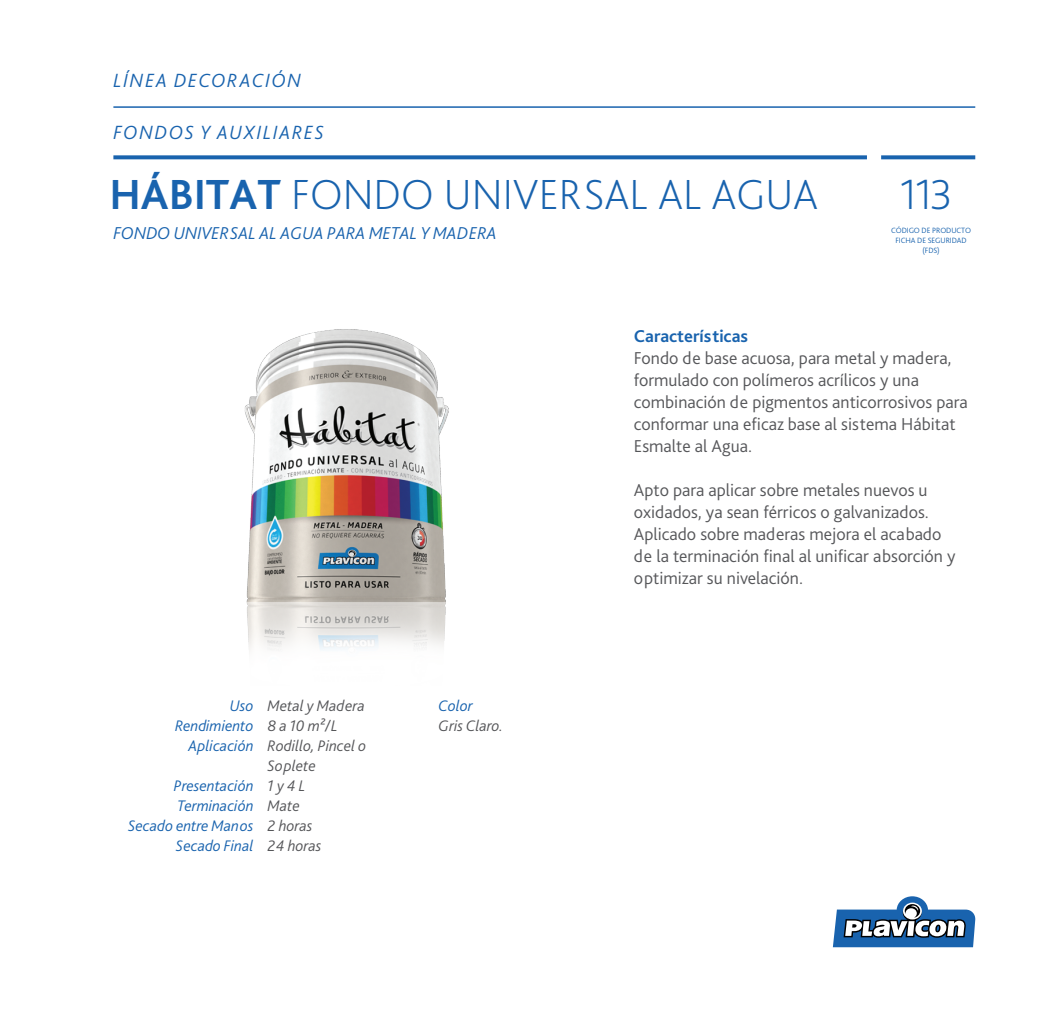
<style>
.page{position:relative;width:1049px;height:1021px;background:#fff}
.page>*{position:absolute;margin:0;border:0;box-sizing:border-box;transform-origin:0 0}
.Título{font:200 44px "Bliss Pro";color:#1963ae}
.t1{font:italic 300 20px "Bliss Pro";letter-spacing:.08em;color:#1963ae}
.Título-2{font:300 18px/22px "Bliss Pro";color:#555659}
.Título-3{font:italic 300 18px "Bliss Pro";color:#1963ae}
.Título-4{font:700 18px "Bliss Pro";color:#1963ae}
.Título-5{font:italic 300 16px "Bliss Pro";color:#1963ae}
.Título-6{font:italic 300 16px "Bliss Pro";color:#555659}
.Título-7{font:300 8px "Bliss Pro";letter-spacing:-.01em;color:#1963ae}
.s1{font-weight:700}
</style>
<div class="page">
<svg style="left:833px;top:896px;width:143px;height:51px"></svg>
<svg style="left:113px;top:155px;width:754px;height:4px;background:#2d70b5"></svg>
<svg style="left:881px;top:155px;width:94px;height:4px"></svg>
<hr style="left:113px;top:106px;width:862px;height:2px;background:#1963ae">
<img style="left:244px;top:329px;width:205px;height:321px">
<p class="t1" style="left:113px;top:68px;width:189px">LÍNEA DECORACIÓN</p>
<p class="t1" style="left:113px;top:120px;width:212px">FONDOS Y AUXILIARES</p>
<p class="Título" style="left:109px;top:167px;width:710px"><span class="s1">HÁBITAT</span> FONDO UNIVERSAL AL AGUA</p>
<p class="Título" style="left:900px;top:167px;width:54px">113</p>
<p class="Título-3" style="left:113px;top:222px;width:385px">FONDO UNIVERSAL AL AGUA PARA METAL Y MADERA</p>
<p class="Título-7" style="left:891px;top:225px;width:81px">CÓDIGO DE PRODUCTO</p>
<p class="Título-7" style="left:895px;top:235px;width:73px">FICHA DE SEGURIDAD</p>
<p class="Título-7" style="left:922px;top:245px;width:19px">(FDS)</p>
<p class="Título-5" style="left:230px;top:696px;width:25px">Uso</p>
<p class="Título-5" style="left:175px;top:716px;width:80px">Rendimiento</p>
<p class="Título-5" style="left:189px;top:736px;width:66px">Aplicación</p>
<p class="Título-5" style="left:174px;top:776px;width:81px">Presentación</p>
<p class="Título-5" style="left:177px;top:796px;width:78px">Terminación</p>
<p class="Título-5" style="left:128px;top:816px;width:127px">Secado entre Manos</p>
<p class="Título-5" style="left:176px;top:836px;width:79px">Secado Final</p>
<p class="Título-6" style="left:268px;top:696px;width:99px">Metal y Madera</p>
<p class="Título-6" style="left:268px;top:716px;width:72px">8 a 10 m²/L</p>
<p class="Título-6" style="left:268px;top:736px;width:100px">Rodillo, Pincel o</p>
<p class="Título-6" style="left:268px;top:756px;width:50px">Soplete</p>
<p class="Título-6" style="left:268px;top:776px;width:40px">1 y 4 L</p>
<p class="Título-6" style="left:268px;top:796px;width:34px">Mate</p>
<p class="Título-6" style="left:268px;top:816px;width:46px">2 horas</p>
<p class="Título-6" style="left:268px;top:836px;width:55px">24 horas</p>
<p class="Título-5" style="left:439px;top:696px;width:36px">Color</p>
<p class="Título-6" style="left:439px;top:716px;width:66px">Gris Claro.</p>
<p class="Título-4" style="left:634px;top:324px;width:116px">Características</p>
<p class="Título-2" style="left:634px;top:346px;width:319px">Fondo de base acuosa, para metal y madera,</p>
<p class="Título-2" style="left:634px;top:368px;width:335px">formulado con polímeros acrílicos y una combinación de pigmentos anticorrosivos para conformar una eficaz base al sistema Hábitat Esmalte al Agua.</p>
<p class="Título-2" style="left:634px;top:478px;width:295px">Apto para aplicar sobre metales nuevos u</p>
<p class="Título-2" style="left:634px;top:500px;width:323px">oxidados, ya sean férricos o galvanizados.<br>Aplicado sobre maderas mejora el acabado de la terminación final al unificar absorción y optimizar su nivelación.</p>
</div>
